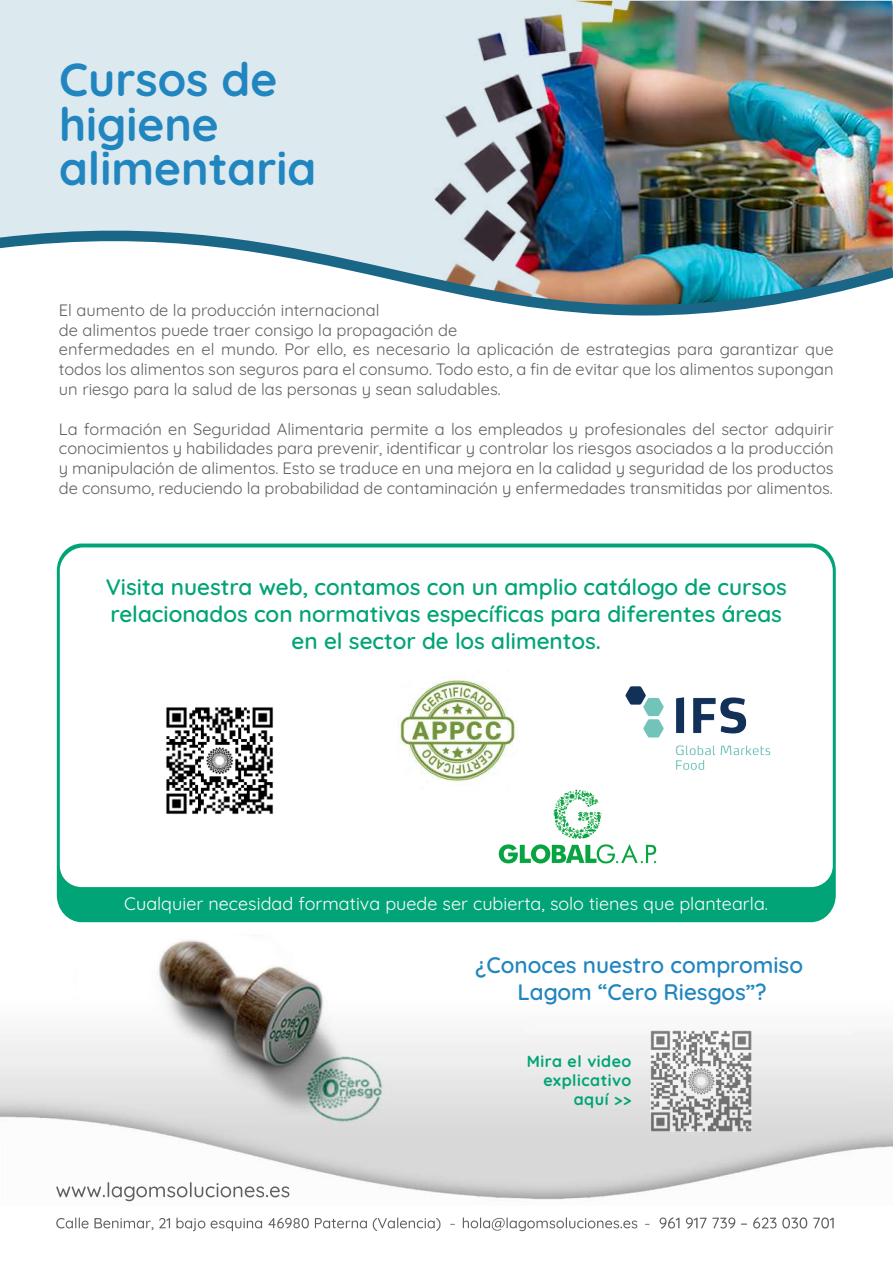
<style>
.page{position:relative;width:893px;height:1263px;background:#fff}
.page>*{position:absolute;margin:0;border:0;box-sizing:border-box;transform-origin:0 0}
.t1{font:700 46.35px/44.5px "Quicksand";color:#2186bf}
.t2{font:600 22.5px/27px "Quicksand";color:#00a476;text-align:center}
.t3{font:600 22.5px/27px "Quicksand";color:#2186bf;text-align:center}
.t4{font:18px "Quicksand";letter-spacing:.005em;color:#fff}
.t5{font:16.5px/19.8px "Quicksand";color:#606060}
.t6{font:700 16.05px/19.4px "Quicksand";letter-spacing:.035em;color:#00a476;text-align:right}
</style>
<div class="page">
<img style="left:0;top:815px;width:893px;height:387px">
<div style="left:0;top:0;width:893px;height:218px;background:#dce9ef"></div>
<img style="left:434px;top:1px;width:459px;height:217px">
<svg style="left:56px;top:1217px;width:97px;height:13px"></svg>
<svg style="left:159px;top:1218px;width:11px;height:10px"></svg>
<svg style="left:176px;top:1217px;width:29px;height:14px"></svg>
<svg style="left:211px;top:1218px;width:51px;height:13px"></svg>
<svg style="left:268px;top:1218px;width:41px;height:10px"></svg>
<svg style="left:315px;top:1218px;width:52px;height:10px"></svg>
<svg style="left:373px;top:1217px;width:67px;height:14px"></svg>
<svg style="left:659px;top:1217px;width:20px;height:11px"></svg>
<svg style="left:686px;top:1217px;width:49px;height:11px"></svg>
<svg style="left:741px;top:1223px;width:6px;height:2px"></svg>
<svg style="left:753px;top:1217px;width:23px;height:11px"></svg>
<svg style="left:782px;top:1217px;width:25px;height:11px"></svg>
<svg style="left:813px;top:1217px;width:21px;height:11px"></svg>
<svg style="left:463px;top:1217px;width:174px;height:14px"></svg>
<svg style="left:56px;top:1182px;width:233px;height:19px"></svg>
<img style="left:0;top:218px;width:893px;height:98px">
<svg style="left:57px;top:543px;width:779px;height:379px"></svg>
<img style="left:650px;top:1030px;width:101px;height:101px">
<img style="left:475px;top:770px;width:205px;height:112px">
<img style="left:397px;top:670px;width:120px;height:120px">
<img style="left:625px;top:687px;width:147px;height:89px">
<img style="left:156px;top:697px;width:127px;height:127px">
<h1 class="t1" style="left:59px;top:52px;width:259px">Cursos de higiene alimentaria</h1>
<p class="t5" style="left:59px;top:298px;width:776px">El aumento de la producción internacional<br>de alimentos puede traer consigo la propagación de<br>enfermedades en el mundo. Por ello, es necesario la aplicación de estrategias para garantizar que todos los alimentos son seguros para el consumo. Todo esto, a fin de evitar que los alimentos supongan un riesgo para la salud de las personas y sean saludables.</p>
<p class="t5" style="left:59px;top:417px;width:776px;text-align:justify">La formación en Seguridad Alimentaria permite a los empleados y profesionales del sector adquirir conocimientos y habilidades para prevenir, identificar y controlar los riesgos asociados a la producción y manipulación de alimentos. Esto se traduce en una mejora en la calidad y seguridad de los productos de consumo, reduciendo la probabilidad de contaminación y enfermedades transmitidas por alimentos.</p>
<h2 class="t2" style="left:106px;top:571px;width:682px">Visita nuestra web, contamos con un amplio catálogo de cursos relacionados con normativas específicas para diferentes áreas en el sector de los alimentos.</h2>
<p class="t4" style="left:124px;top:890px;width:645px">Cualquier necesidad formativa puede ser cubierta, solo tienes que plantearla.</p>
<h2 class="t3" style="left:475px;top:949px;width:330px">¿Conoces nuestro compromiso<br>Lagom “Cero Riesgos”?</h2>
<p class="t6" style="left:527px;top:1049px;width:106px">Mira el video explicativo aquí &gt;&gt;</p>
</div>
